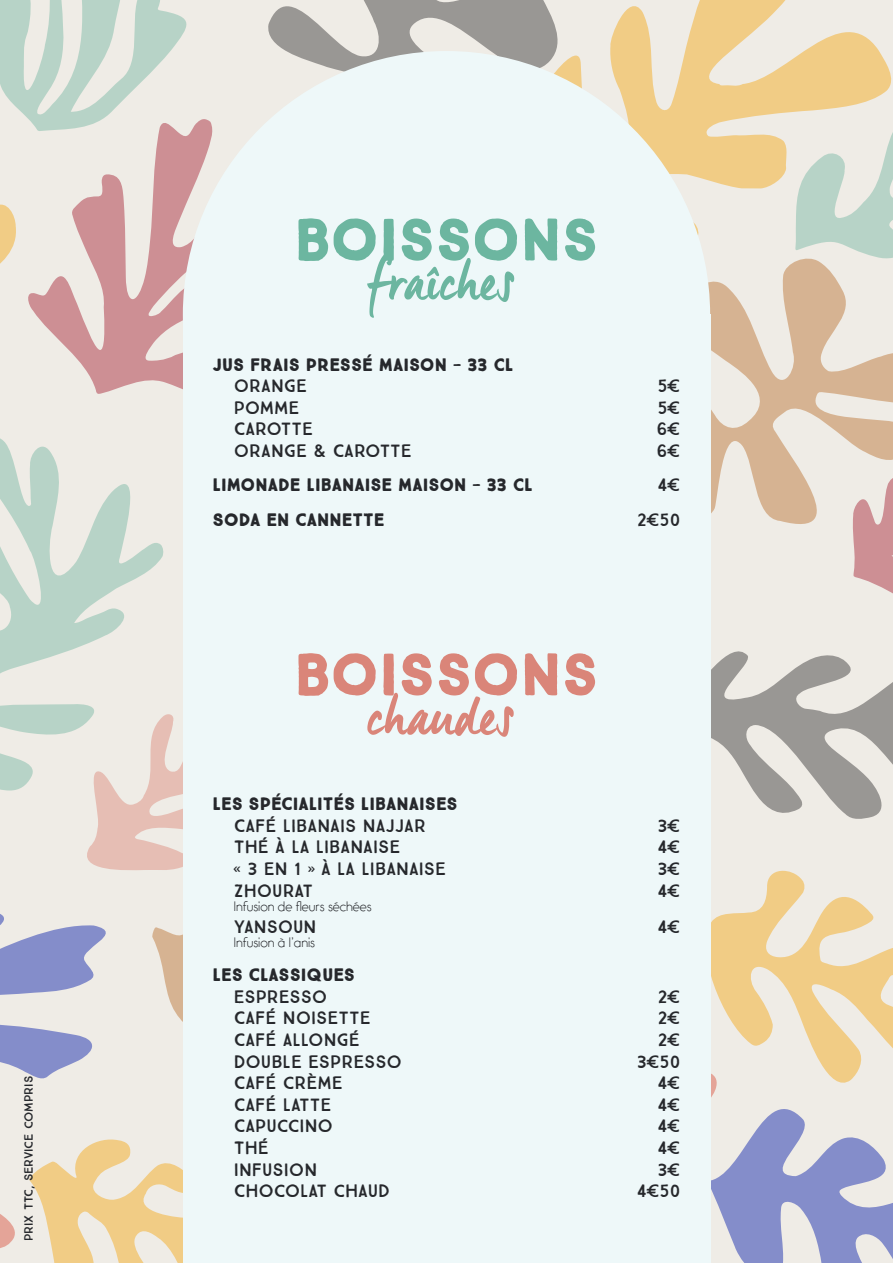
<style>
.page{position:relative;width:893px;height:1263px;background:#efece6}
.page>*{position:absolute;margin:0;border:0;box-sizing:border-box;transform-origin:0 0}
.Titre_section_1{font:900 60px "True North";color:#6cb6a0}
.Titre_section_1-2{font:900 60px "True North";color:#da8579}
.Titre_section_2{font:57px "Manus Smooth";color:#6cb6a0}
.Titre_section_2-2{font:57px "Manus Smooth";color:#da8579}
.Sous-item_de_menu{font:18px "True North";color:#26282c}
.Item_principal_de_menu{font:900 18px "True North";color:#26282c}
.Item_principal_de_menu-2{font:18px "True North";color:#26282c}
.Sous-item_de_menu_2{font:300 12px "Bambino";color:#26282c}
.Infos{font:12px "True North";color:#26282c}
</style>
<div class="page">
<svg style="left:710px;top:1109px;width:183px;height:154px"></svg>
<svg style="left:0;top:1214px;width:15px;height:34px"></svg>
<svg style="left:29px;top:1139px;width:154px;height:124px"></svg>
<svg style="left:0;top:446px;width:164px;height:345px"></svg>
<svg style="left:567px;top:0;width:325px;height:238px;fill:#f1cc86"></svg>
<svg style="left:706px;top:261px;width:187px;height:280px"></svg>
<svg style="left:268px;top:0;width:299px;height:80px;fill:#999794"></svg>
<svg style="left:28px;top:119px;width:197px;height:275px"></svg>
<svg style="left:0;top:204px;width:21px;height:280px"></svg>
<svg style="left:0;top:914px;width:106px;height:165px"></svg>
<svg style="left:710px;top:636px;width:183px;height:191px"></svg>
<svg style="left:152px;top:927px;width:31px;height:95px;fill:#d6b392"></svg>
<svg style="left:710px;top:866px;width:183px;height:217px"></svg>
<svg style="left:710px;top:967px;width:17px;height:220px"></svg>
<svg style="left:0;top:0;width:196px;height:131px"></svg>
<svg style="left:74px;top:647px;width:109px;height:224px"></svg>
<svg style="left:795px;top:94px;width:98px;height:169px"></svg>
<svg style="left:839px;top:435px;width:54px;height:159px"></svg>
<div style="left:183px;top:315px;width:527px;height:948px;background:#eef8f9"></div>
<div style="left:183px;top:51px;width:527px;height:527px;background:#eef8f9;border-radius:50%"></div>
<p class="Infos" style="left:22px;top:1241px;width:167px;rotate:-90deg">PRIX TTC, SERVICE COMPRIS</p>
<p class="Titre_section_1" style="left:294px;top:203px;width:306px">BOISSONS</p>
<p class="Titre_section_2" style="left:367px;top:246px;width:149px">fraîches</p>
<p class="Item_principal_de_menu" style="left:213px;top:353px;width:302px">JUS FRAIS PRESSÉ MAISON - 33 CL</p>
<p class="Sous-item_de_menu" style="left:234px;top:375px;width:75px">ORANGE</p>
<p class="Sous-item_de_menu" style="left:658px;top:375px;width:24px">5€</p>
<p class="Sous-item_de_menu" style="left:234px;top:397px;width:67px">POMME</p>
<p class="Sous-item_de_menu" style="left:658px;top:397px;width:24px">5€</p>
<p class="Sous-item_de_menu" style="left:234px;top:418px;width:81px">CAROTTE</p>
<p class="Sous-item_de_menu" style="left:657px;top:418px;width:25px">6€</p>
<p class="Sous-item_de_menu" style="left:234px;top:440px;width:179px">ORANGE &amp; CAROTTE</p>
<p class="Sous-item_de_menu" style="left:657px;top:440px;width:25px">6€</p>
<p class="Item_principal_de_menu" style="left:213px;top:474px;width:322px">LIMONADE LIBANAISE MAISON - 33 CL</p>
<p class="Item_principal_de_menu-2" style="left:657px;top:474px;width:24px">4€</p>
<p class="Item_principal_de_menu" style="left:213px;top:508px;width:174px">SODA EN CANNETTE</p>
<p class="Item_principal_de_menu-2" style="left:637px;top:509px;width:45px">2€50</p>
<p class="Titre_section_1-2" style="left:294px;top:638px;width:306px">BOISSONS</p>
<p class="Titre_section_2-2" style="left:367px;top:681px;width:148px">chaudes</p>
<p class="Item_principal_de_menu" style="left:213px;top:793px;width:246px">LES SPÉCIALITÉS LIBANAISES</p>
<p class="Sous-item_de_menu" style="left:234px;top:815px;width:194px">CAFÉ LIBANAIS NAJJAR</p>
<p class="Sous-item_de_menu" style="left:658px;top:815px;width:24px">3€</p>
<p class="Sous-item_de_menu" style="left:234px;top:836px;width:168px">THÉ À LA LIBANAISE</p>
<p class="Sous-item_de_menu" style="left:657px;top:836px;width:24px">4€</p>
<p class="Sous-item_de_menu" style="left:234px;top:858px;width:214px">« 3 EN 1 » À LA LIBANAISE</p>
<p class="Sous-item_de_menu" style="left:658px;top:858px;width:24px">3€</p>
<p class="Sous-item_de_menu" style="left:234px;top:879px;width:81px">ZHOURAT</p>
<p class="Sous-item_de_menu" style="left:657px;top:879px;width:24px">4€</p>
<p class="Sous-item_de_menu_2" style="left:234px;top:900px;width:139px">Infusion de fleurs séchées</p>
<p class="Sous-item_de_menu" style="left:234px;top:915px;width:84px">YANSOUN</p>
<p class="Sous-item_de_menu" style="left:657px;top:915px;width:24px">4€</p>
<p class="Sous-item_de_menu_2" style="left:234px;top:936px;width:83px">Infusion à l’anis</p>
<p class="Item_principal_de_menu" style="left:213px;top:964px;width:144px">LES CLASSIQUES</p>
<p class="Sous-item_de_menu" style="left:234px;top:986px;width:95px">ESPRESSO</p>
<p class="Sous-item_de_menu" style="left:658px;top:986px;width:24px">2€</p>
<p class="Sous-item_de_menu" style="left:234px;top:1007px;width:138px">CAFÉ NOISETTE</p>
<p class="Sous-item_de_menu" style="left:658px;top:1007px;width:24px">2€</p>
<p class="Sous-item_de_menu" style="left:234px;top:1029px;width:128px">CAFÉ ALLONGÉ</p>
<p class="Sous-item_de_menu" style="left:658px;top:1029px;width:24px">2€</p>
<p class="Sous-item_de_menu" style="left:234px;top:1051px;width:169px">DOUBLE ESPRESSO</p>
<p class="Sous-item_de_menu" style="left:637px;top:1051px;width:45px">3€50</p>
<p class="Sous-item_de_menu" style="left:234px;top:1072px;width:110px">CAFÉ CRÈME</p>
<p class="Sous-item_de_menu" style="left:657px;top:1072px;width:24px">4€</p>
<p class="Sous-item_de_menu" style="left:234px;top:1094px;width:99px">CAFÉ LATTE</p>
<p class="Sous-item_de_menu" style="left:657px;top:1094px;width:24px">4€</p>
<p class="Sous-item_de_menu" style="left:234px;top:1115px;width:101px">CAPUCCINO</p>
<p class="Sous-item_de_menu" style="left:657px;top:1115px;width:24px">4€</p>
<p class="Sous-item_de_menu" style="left:234px;top:1137px;width:37px">THÉ</p>
<p class="Sous-item_de_menu" style="left:657px;top:1137px;width:24px">4€</p>
<p class="Sous-item_de_menu" style="left:234px;top:1159px;width:85px">INFUSION</p>
<p class="Sous-item_de_menu" style="left:658px;top:1159px;width:24px">3€</p>
<p class="Sous-item_de_menu" style="left:234px;top:1180px;width:158px">CHOCOLAT CHAUD</p>
<p class="Sous-item_de_menu" style="left:637px;top:1180px;width:45px">4€50</p>
</div>
